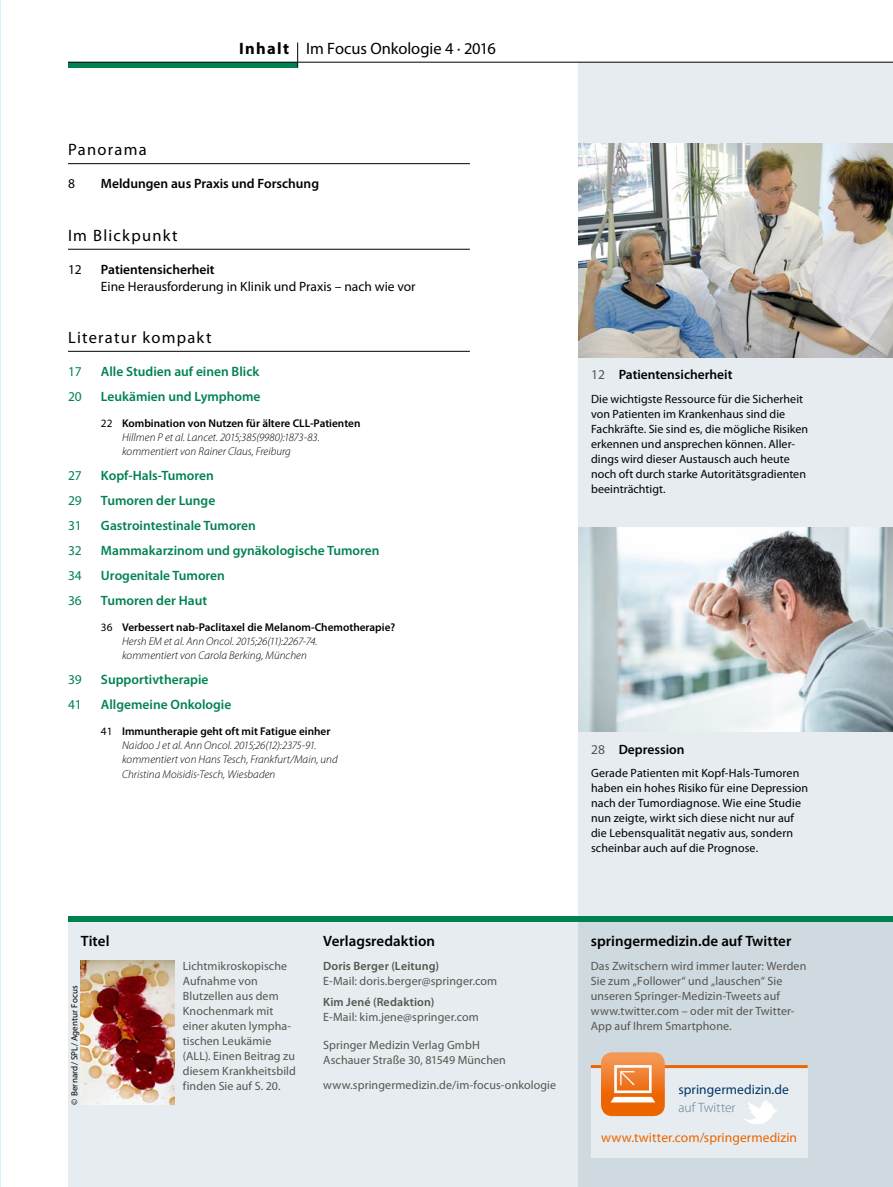
<style>
.page{position:relative;width:893px;height:1187px;background:#fff}
.page>*{position:absolute;margin:0;border:0;box-sizing:border-box;transform-origin:0 0}
.t1{font:16.5px "Myriad Pro";letter-spacing:.075em;color:#000}
.t2{font:16.5px "Myriad Pro";letter-spacing:-.005em;color:#000}
.t3{font:600 15px "Myriad Pro";color:#000}
.t4{font:600 13.5px "Myriad Pro";color:#008250}
.t5{font:600 13.5px "Myriad Pro";color:#000}
.t6{font:13.5px "Myriad Pro";color:#000}
.t7{font:13.5px "Myriad Pro";letter-spacing:.005em;color:#ec6500}
.t8{font:13.5px "Myriad Pro";color:#008250}
.t9{font:13.5px "Myriad Pro";letter-spacing:.005em;color:#003568}
.t10{font:300 13.5px "Myriad Pro";color:#5d7e93}
.t11{font:12px/15px "Myriad Pro";letter-spacing:.01em;color:#56554f}
.t12{font:12px/15px "Myriad Pro";letter-spacing:.005em;color:#000}
.t13{font:600 12px "Myriad Pro";letter-spacing:.01em;color:#56554f}
.t14{font:italic 300 11.25px/14.2px "Myriad Pro";letter-spacing:.005em;color:#000}
.t15{font:9px "Myriad Pro";letter-spacing:.015em;color:#000}
.s1{font-weight:700}
.s2{font-weight:400;font-style:normal}
.s3{font-weight:600;font-style:normal}
.s4{font-weight:400;color:#56554f}
</style>
<div class="page">
<div style="left:68px;top:916px;width:825px;height:270px;background:#e6ecf0"></div>
<div style="left:578px;top:62px;width:315px;height:1124px;background:#e6ecf0"></div>
<div style="left:578px;top:916px;width:315px;height:270px;background:#cfdae0"></div>
<div style="left:68px;top:916px;width:825px;height:6px;background:#008250"></div>
<hr style="left:68px;top:163px;width:402px;height:1px;background:#000">
<hr style="left:68px;top:249px;width:402px;height:1px;background:#000">
<hr style="left:68px;top:351px;width:402px;height:1px;background:#000">
<img style="left:578px;top:144px;width:315px;height:213px">
<img style="left:578px;top:527px;width:315px;height:204px">
<img style="left:81px;top:960px;width:93px;height:144px">
<div style="left:591px;top:1064px;width:217px;height:93px;background:#e6ecf0"></div>
<svg style="left:744px;top:1100px;width:34px;height:24px"></svg>
<hr style="left:591px;top:1064px;width:217px;height:3px;background:#ec6500">
<svg style="left:601px;top:1052px;width:64px;height:63px;background:#f0904a"></svg>
<div style="left:68px;top:62px;width:230px;height:5px;background:#008250"></div>
<hr style="left:68px;top:62px;width:230px;height:1px;background:#000">
<hr style="left:298px;top:62px;width:595px;height:1px;background:#000">
<svg style="left:297px;top:43px;width:1px;height:24px"></svg>
<h1 class="t2" style="left:239px;top:38px;width:258px"><span class="s1">Inhalt</span> Im Focus Onkologie 4 · 2016</h1>
<h1 class="t1" style="left:68px;top:139px;width:80px">Panorama</h1>
<p class="t6" style="left:68px;top:175px;width:8px">8</p>
<p class="t5" style="left:101px;top:175px;width:220px">Meldungen aus Praxis und Forschung</p>
<h1 class="t1" style="left:68px;top:225px;width:111px">Im Blickpunkt</h1>
<p class="t6" style="left:68px;top:261px;width:15px">12</p>
<p class="t5" style="left:101px;top:261px;width:115px">Patientensicherheit</p>
<p class="t6" style="left:101px;top:278px;width:316px">Eine Herausforderung in Klinik und Praxis – nach wie vor</p>
<h1 class="t1" style="left:68px;top:327px;width:145px">Literatur kompakt</h1>
<p class="t8" style="left:68px;top:363px;width:15px">17</p>
<p class="t4" style="left:101px;top:363px;width:160px">Alle Studien auf einen Blick</p>
<p class="t8" style="left:68px;top:388px;width:15px">20</p>
<p class="t4" style="left:101px;top:388px;width:161px">Leukämien und Lymphome</p>
<p class="t14" style="left:122px;top:416px;width:240px;text-indent:-21px"><span class="s2">22</span> <span class="s3">Kombination von Nutzen für ältere CLL-Patienten<br></span>Hillmen P et al. Lancet. 2015;385(9980):1873-83. kommentiert von Rainer Claus, Freiburg</p>
<p class="t8" style="left:68px;top:467px;width:15px">27</p>
<p class="t4" style="left:101px;top:467px;width:114px">Kopf-Hals-Tumoren</p>
<p class="t8" style="left:68px;top:492px;width:15px">29</p>
<p class="t4" style="left:101px;top:492px;width:116px">Tumoren der Lunge</p>
<p class="t8" style="left:68px;top:517px;width:15px">31</p>
<p class="t4" style="left:101px;top:517px;width:156px">Gastrointestinale Tumoren</p>
<p class="t8" style="left:68px;top:542px;width:15px">32</p>
<p class="t4" style="left:101px;top:542px;width:280px">Mammakarzinom und gynäkologische Tumoren</p>
<p class="t8" style="left:68px;top:567px;width:15px">34</p>
<p class="t4" style="left:101px;top:567px;width:125px">Urogenitale Tumoren</p>
<p class="t8" style="left:68px;top:592px;width:15px">36</p>
<p class="t4" style="left:101px;top:592px;width:108px">Tumoren der Haut</p>
<p class="t14" style="left:122px;top:620px;width:275px;text-indent:-21px"><span class="s2">36</span> <span class="s3">Verbessert nab-Paclitaxel die Melanom-Chemotherapie?<br></span>Hersh EM et al. Ann Oncol. 2015;26(11):2267-74.<br>kommentiert von Carola Berking, München</p>
<p class="t8" style="left:68px;top:671px;width:15px">39</p>
<p class="t4" style="left:101px;top:671px;width:109px">Supportivtherapie</p>
<p class="t8" style="left:68px;top:696px;width:15px">41</p>
<p class="t4" style="left:101px;top:696px;width:132px">Allgemeine Onkologie</p>
<p class="t14" style="left:122px;top:724px;width:217px;text-indent:-21px"><span class="s2">41</span> <span class="s3">Immuntherapie geht oft mit Fatigue einher </span>Naidoo J et al. Ann Oncol. 2015;26(12):2375-91. kommentiert von Hans Tesch, Frankfurt/Main, und Christina Moisidis-Tesch, Wiesbaden</p>
<p class="t3" style="left:81px;top:931px;width:30px">Titel</p>
<p class="t15" style="left:69px;top:1104px;width:121px;rotate:-90deg">© Bernard / SPL / Agentur Focus</p>
<p class="t11" style="left:183px;top:957px;width:115px">Lichtmikroskopische<br>Aufnahme von<br>Blutzellen aus dem<br>Knochenmark mit einer akuten lympha&shy;tischen Leukämie (ALL). Einen Beitrag zu diesem Krankheitsbild finden Sie auf S. 20.</p>
<p class="t3" style="left:323px;top:931px;width:113px">Verlagsredaktion</p>
<p class="t13" style="left:323px;top:957px;width:117px">Doris Berger (Leitung)</p>
<p class="t11" style="left:323px;top:972px;width:176px">E-Mail: doris.berger@springer.com</p>
<p class="t13" style="left:323px;top:994px;width:113px">Kim Jené (Redaktion)</p>
<p class="t11" style="left:323px;top:1009px;width:157px">E-Mail: kim.jene@springer.com</p>
<p class="t11" style="left:323px;top:1037px;width:184px">Springer Medizin Verlag GmbH<br>Aschauer Straße 30, 81549 München</p>
<p class="t11" style="left:323px;top:1077px;width:235px">www.springermedizin.de/im-focus-onkologie</p>
<p class="t5" style="left:591px;top:366px;width:143px"><span class="s4">12</span> Patientensicherheit</p>
<p class="t12" style="left:591px;top:391px;width:219px">Die wichtigste Ressource für die Sicherheit von Patienten im Krankenhaus sind die Fachkräfte. Sie sind es, die mögliche Risiken erkennen und ansprechen können. Aller&shy;dings wird dieser Austausch auch heute noch oft durch starke Autoritätsgradienten beeinträchtigt.</p>
<p class="t5" style="left:591px;top:740px;width:95px"><span class="s4">28</span> Depression</p>
<p class="t12" style="left:591px;top:765px;width:219px">Gerade Patienten mit Kopf-Hals-Tumoren haben ein hohes Risiko für eine Depression nach der Tumordiagnose. Wie eine Studie nun zeigte, wirkt sich diese nicht nur auf die Lebensqualität negativ aus, sondern scheinbar auch auf die Prognose.</p>
<p class="t3" style="left:591px;top:931px;width:202px">springermedizin.de auf Twitter</p>
<p class="t11" style="left:591px;top:957px;width:217px">Das Zwitschern wird immer lauter: Werden Sie zum „Follower“ und „lauschen“ Sie unseren Springer-Medizin-Tweets auf www.twitter.com – oder mit der Twitter-App auf Ihrem Smartphone.</p>
<p class="t9" style="left:678px;top:1080px;width:112px">springermedizin.de</p>
<p class="t10" style="left:678px;top:1099px;width:59px">auf Twitter</p>
<p class="t7" style="left:601px;top:1129px;width:197px">www.twitter.com/springermedizin</p>
</div>
